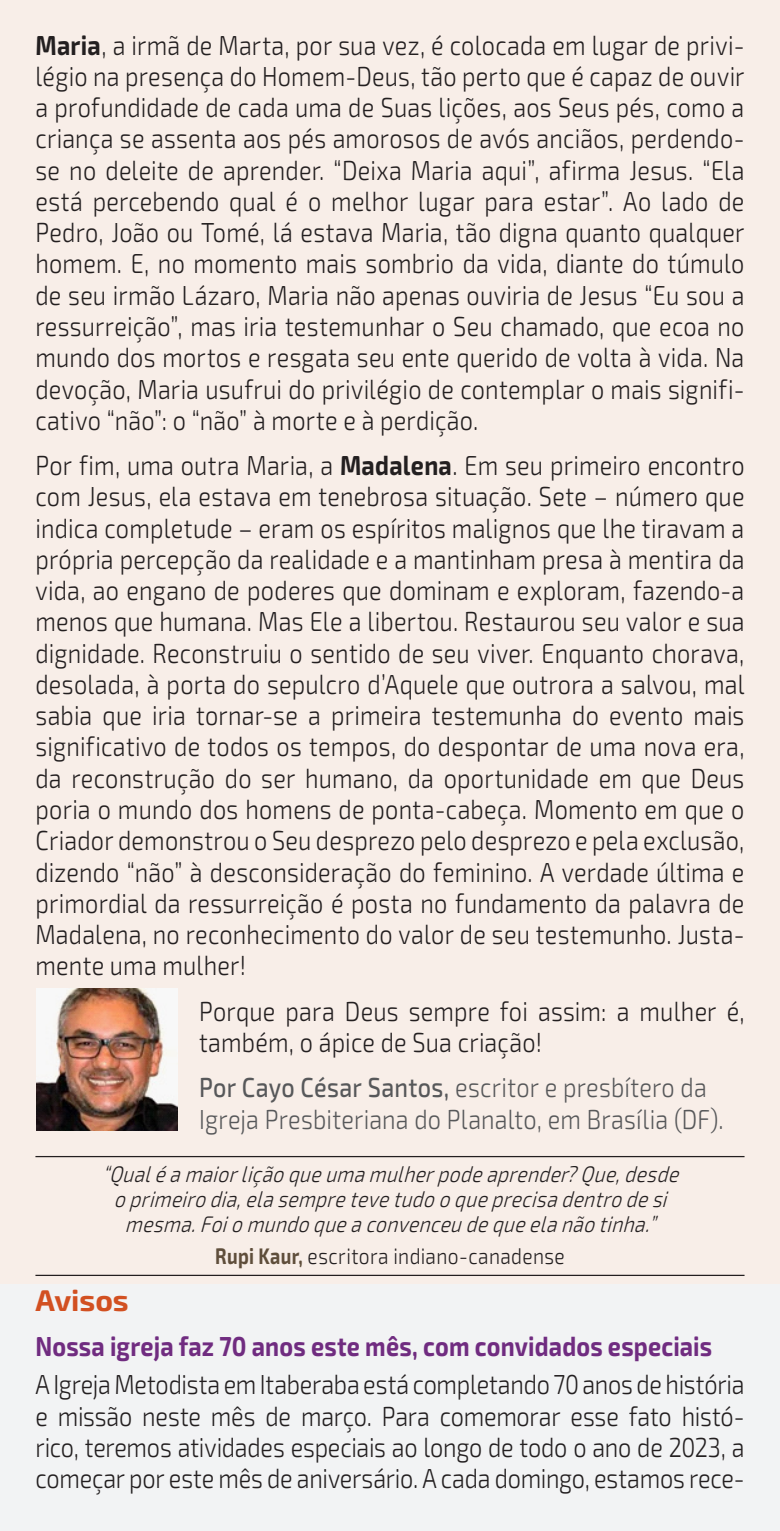
<style>
.page{position:relative;width:780px;height:1531px;background:#f2f3f4}
.page>*{position:absolute;margin:0;border:0;box-sizing:border-box;transform-origin:0 0}
.Títulos{font:700 30px "Exo 2";color:#d25021}
.Texto_12{font:300 27.5px/31.2px "Exo 2";letter-spacing:.005em;color:#231f20;text-align:justify;scale:.85 1}
.Assinatura{font:300 27.5px/31.2px "Exo 2";letter-spacing:.01em;color:#57585a;scale:.85 1}
.Avisos_-_Bold{font:700 27.5px "Exo 2";letter-spacing:.01em;color:#702c80;scale:.85 1}
.Frase_Caixa{font:italic 300 22.5px/25px "Exo 2";color:#231f20;text-align:center;scale:.85 1}
.Frase_-_Assinatura{font:300 22.5px "Exo 2";letter-spacing:.02em;color:#231f20;scale:.85 1}
.s1{font-weight:700}
.s2{font-weight:500}
.s3{font-weight:700;color:#5f4e3b}
</style>
<div class="page">
<div style="left:0;top:0;width:780px;height:1283px;background:#f8eee8"></div>
<hr style="left:35px;top:1156px;width:709px;height:1px;background:#231f20">
<hr style="left:35px;top:1275px;width:709px;height:1px;background:#231f20">
<img style="left:36px;top:989px;width:141px;height:141px">
<p class="Texto_12" style="left:35px;top:30px;width:835px"><span class="s1">Maria</span>, a irmã de Marta, por sua vez, é colocada em lugar de privi&shy;légio na presença do Homem-Deus, tão perto que é capaz de ouvir a profundidade de cada uma de Suas lições, aos Seus pés, como a criança se assenta aos pés amorosos de avós anciãos, perdendo&shy;se no deleite de aprender. “Deixa Maria aqui”, afirma Jesus. “Ela está percebendo qual é o melhor lugar para estar”. Ao lado de Pedro, João ou Tomé, lá estava Maria, tão digna quanto qualquer homem. E, no momento mais sombrio da vida, diante do túmulo de seu irmão Lázaro, Maria não apenas ouviria de Jesus “Eu sou a ressurreição”, mas iria testemunhar o Seu chamado, que ecoa no mundo dos mortos e resgata seu ente querido de volta à vida. Na devoção, Maria usufrui do privilégio de contemplar o mais signifi&shy;cativo “não”: o “não” à morte e à perdição.</p>
<p class="Texto_12" style="left:35px;top:450px;width:835px">Por fim, uma outra Maria, a <span class="s1">Madalena</span>. Em seu primeiro encontro com Jesus, ela estava em tenebrosa situação. Sete – número que indica completude – eram os espíritos malignos que lhe tiravam a própria percepção da realidade e a mantinham presa à mentira da vida, ao engano de poderes que dominam e exploram, fazendo-a menos que humana. Mas Ele a libertou. Restaurou seu valor e sua dignidade. Reconstruiu o sentido de seu viver. Enquanto chorava, desolada, à porta do sepulcro d’Aquele que outrora a salvou, mal sabia que iria tornar-se a primeira testemunha do evento mais significativo de todos os tempos, do despontar de uma nova era, da reconstrução do ser humano, da oportunidade em que Deus poria o mundo dos homens de ponta-cabeça. Momento em que o Criador demonstrou o Seu desprezo pelo desprezo e pela exclusão, dizendo “não” à desconsideração do feminino. A verdade última e primordial da ressurreição é posta no fundamento da palavra de Madalena, no reconhecimento do valor de seu testemunho. Justa&shy;mente uma mulher!</p>
<p class="Texto_12" style="left:199px;top:996px;width:643px">Porque para Deus sempre foi assim: a mulher é, também, o ápice de Sua criação!</p>
<p class="Assinatura" style="left:199px;top:1073px;width:618px"><span class="s2">Por Cayo César Santos,</span> escritor e presbítero da<br>Igreja Presbiteriana do Planalto, em Brasília (DF).</p>
<p class="Frase_Caixa" style="left:102px;top:1162px;width:687px">“Qualéamaiorliçãoqueumamulherpodeaprender?Que,desde oprimeirodia,elasempretevetudooqueprecisadentrodesi mesma.Foiomundoqueaconvenceudequeelanãotinha.”</p>
<p class="Frase_-_Assinatura" style="left:215px;top:1243px;width:412px"><span class="s3">Rupi Kaur,</span> escritora indiano-canadense</p>
<p class="Títulos" style="left:35px;top:1282px;width:95px">Avisos</p>
<p class="Avisos_-_Bold" style="left:35px;top:1330px;width:797px">Nossa igreja faz 70 anos este mês, com convidados especiais</p>
<p class="Texto_12" style="left:35px;top:1369px;width:835px">A Igreja Metodista em Itaberaba está completando 70 anos de história e missão neste mês de março. Para comemorar esse fato histó&shy;rico, teremos atividades especiais ao longo de todo o ano de 2023, a começar por este mês de aniversário. A cada domingo, estamos rece-</p>
</div>
